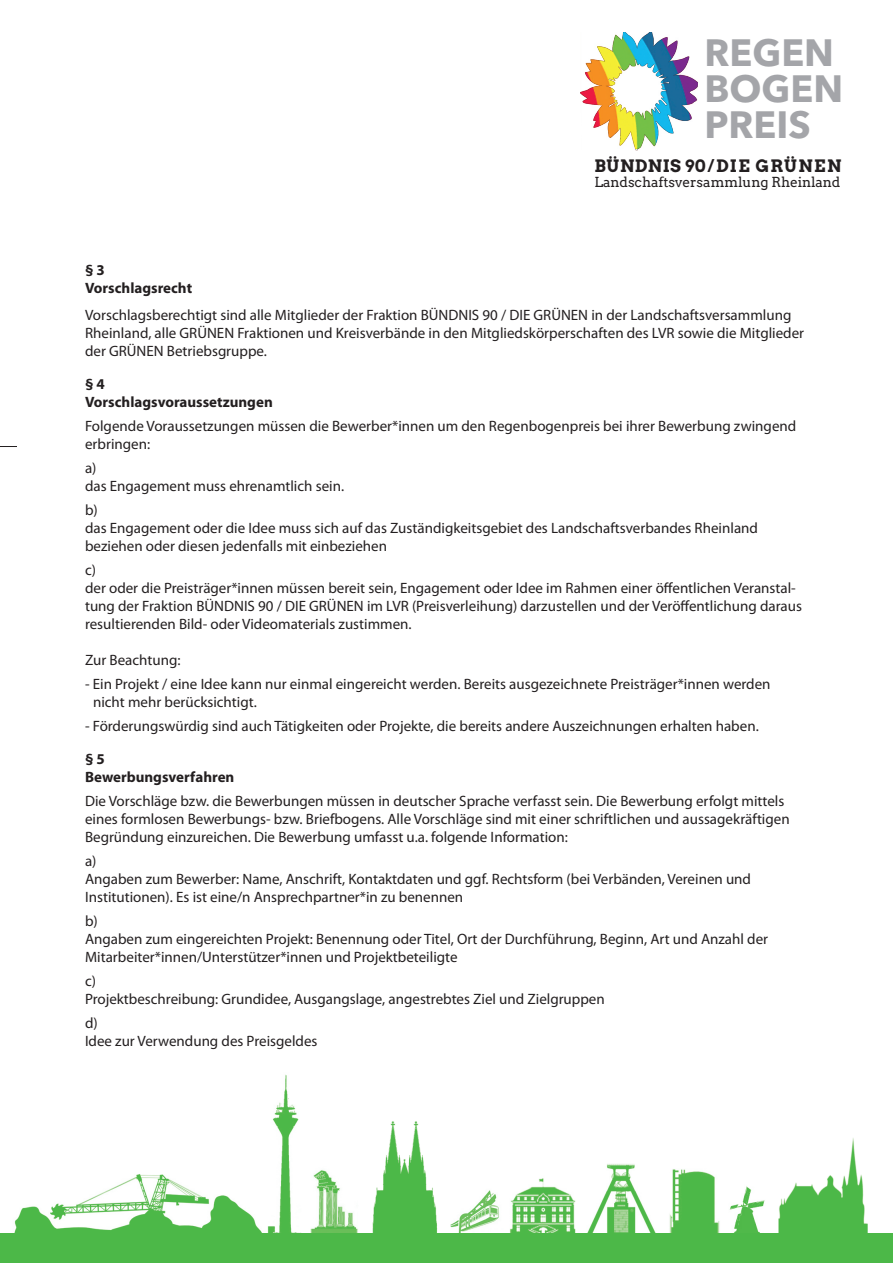
<style>
.page{position:relative;width:893px;height:1263px;background:#fff}
.page>*{position:absolute;margin:0;border:0;box-sizing:border-box;transform-origin:0 0}
.t1{font:700 37.65px/35.8px "Avenir Next";color:#a4a5a9}
.t2{font:16.65px "Arvo Gr 00 F Cn";letter-spacing:.05em;color:#231f20}
.t3{font:15px/18px "Myriad Pro";color:#231f20}
.t4{font:700 15px/18px "Myriad Pro";color:#231f20}
.t5{font:13.8px "Arvo";letter-spacing:-.005em;color:#231f20}
</style>
<div class="page">
<img style="left:580px;top:32px;width:118px;height:118px">
<img style="left:14px;top:1074px;width:854px;height:159px">
<div style="left:0;top:1233px;width:893px;height:30px;background:#4cb848"></div>
<svg style="left:0;top:446px;width:17px;height:1px"></svg>
<h1 class="t1" style="left:704px;top:34px;width:140px">REGEN<br>BOGEN<br>PREIS</h1>
<p class="t2" style="left:594px;top:156px;width:248px">BÜNDNIS 90/DIE GRÜNEN</p>
<p class="t5" style="left:594px;top:174px;width:247px">Landschaftsversammlung Rheinland</p>
<p class="t4" style="left:85px;top:262px;width:109px">§3<br>Vorschlagsrecht</p>
<p class="t3" style="left:85px;top:307px;width:721px">Vorschlagsberechtigt sind alle Mitglieder der Fraktion BÜNDNIS 90 / DIE GRÜNEN in der Landschaftsversammlung<br>Rheinland, alle GRÜNEN Fraktionen und Kreisverbände in den Mitgliedskörperschaften des LVR sowie die Mitglieder der GRÜNEN Betriebsgruppe.</p>
<p class="t4" style="left:85px;top:376px;width:189px">§4<br>Vorschlagsvoraussetzungen</p>
<p class="t3" style="left:85px;top:418px;width:713px">Folgende Voraussetzungen müssen die Bewerber*innen um den Regenbogenpreis bei ihrer Bewerbung zwingend erbringen:</p>
<p class="t3" style="left:85px;top:460px;width:261px">a)<br>das Engagement muss ehrenamtlich sein.</p>
<p class="t3" style="left:85px;top:502px;width:674px">b)<br>das Engagement oder die Idee muss sich auf das Zuständigkeitsgebiet des Landschaftsverbandes Rheinland beziehen oder diesen jedenfalls mit einbeziehen</p>
<p class="t3" style="left:85px;top:562px;width:718px">c)<br>der oder die Preisträger*innen müssen bereit sein, Engagement oder Idee im Rahmen einer öffentlichen Veranstal&shy;tung der Fraktion BÜNDNIS 90 / DIE GRÜNEN im LVR (Preisverleihung) darzustellen und der Veröffentlichung daraus resultierenden Bild- oder Videomaterials zustimmen.</p>
<p class="t3" style="left:85px;top:652px;width:97px">Zur Beachtung:</p>
<p class="t3" style="left:93px;top:676px;width:679px;text-indent:-8px">- Ein Projekt / eine Idee kann nur einmal eingereicht werden. Bereits ausgezeichnete Preisträger*innen werden nicht mehr berücksichtigt.</p>
<p class="t3" style="left:85px;top:718px;width:675px">- Förderungswürdig sind auch Tätigkeiten oder Projekte, die bereits andere Auszeichnungen erhalten haben.</p>
<p class="t4" style="left:85px;top:751px;width:151px">§5<br>Bewerbungsverfahren</p>
<p class="t3" style="left:85px;top:793px;width:706px">Die Vorschläge bzw. die Bewerbungen müssen in deutscher Sprache verfasst sein. Die Bewerbung erfolgt mittels eines formlosen Bewerbungs- bzw. Briefbogens. Alle Vorschläge sind mit einer schriftlichen und aussagekräftigen<br>Begründung einzureichen. Die Bewerbung umfasst u.a. folgende Information:</p>
<p class="t3" style="left:85px;top:853px;width:667px">a)<br>Angaben zum Bewerber: Name, Anschrift, Kontaktdaten und ggf. Rechtsform (bei Verbänden, Vereinen und<br>Institutionen). Es ist eine/n Ansprechpartner*in zu benennen</p>
<p class="t3" style="left:85px;top:913px;width:685px">b)<br>Angaben zum eingereichten Projekt: Benennung oder Titel, Ort der Durchführung, Beginn, Art und Anzahl der<br>Mitarbeiter*innen/Unterstützer*innen und Projektbeteiligte</p>
<p class="t3" style="left:85px;top:973px;width:521px">c)<br>Projektbeschreibung: Grundidee, Ausgangslage, angestrebtes Ziel und Zielgruppen</p>
<p class="t3" style="left:85px;top:1015px;width:234px">d)<br>Idee zur Verwendung des Preisgeldes</p>
</div>
